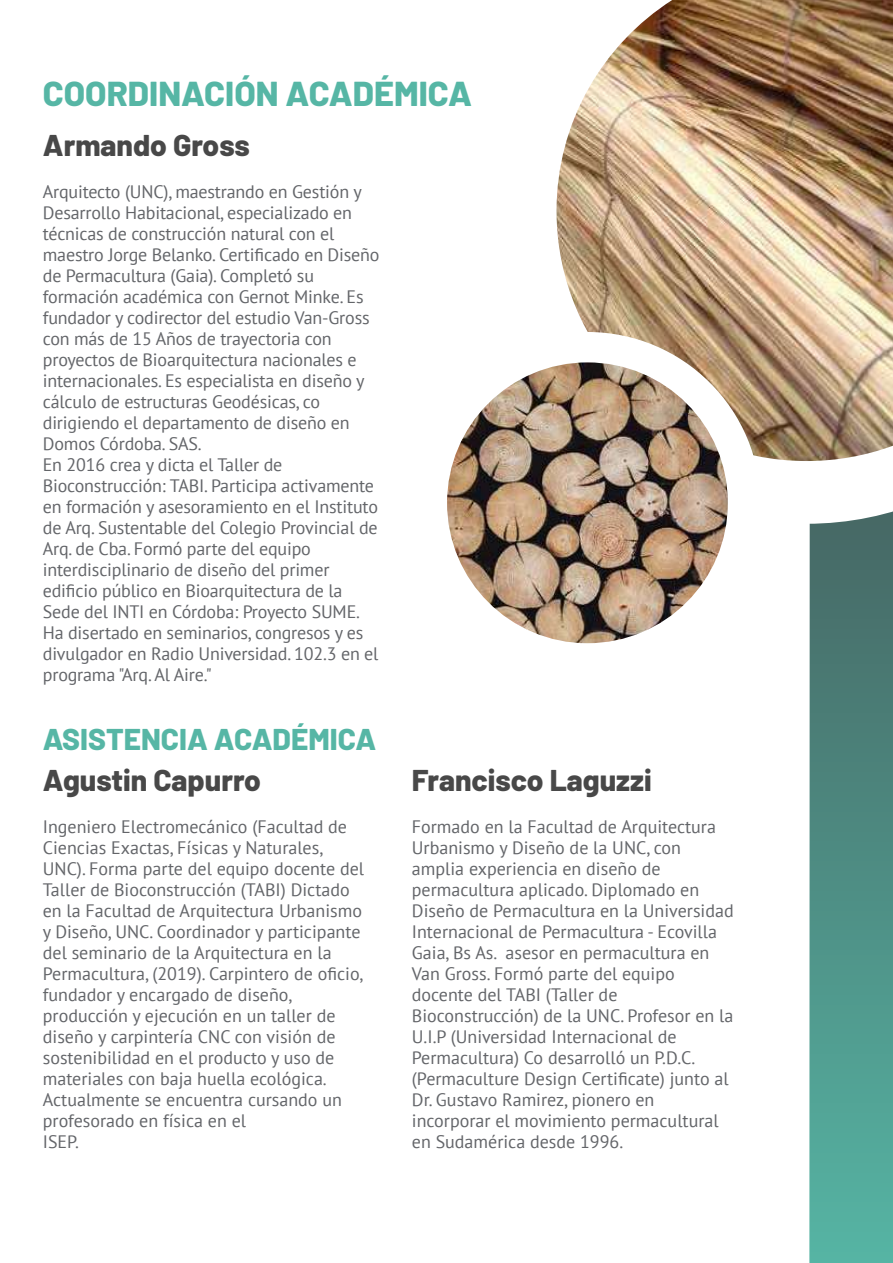
<style>
.page{position:relative;width:893px;height:1263px;background:#fff}
.page>*{position:absolute;margin:0;border:0;box-sizing:border-box;transform-origin:0 0}
.t1{font:800 34.5px "Barlow";color:#56b6a5}
.t2{font:800 30px "Barlow";color:#484848}
.t3{font:800 30px "Barlow";color:#56b6a5}
.t4{font:18px/21px "PT Sans";color:#636569}
</style>
<div class="page">
<svg style="left:809px;top:524px;width:84px;height:739px;background:#519187"></svg>
<img style="left:556px;top:0;width:337px;height:461px">
<div style="left:414px;top:332px;width:347px;height:346px;background:#fff;border-radius:50%"></div>
<img style="left:447px;top:362px;width:281px;height:281px;border-radius:140px">
<h1 class="t1" style="left:43px;top:68px;width:431px">COORDINACIÓN ACADÉMICA</h1>
<h2 class="t2" style="left:43px;top:123px;width:209px">Armando Gross</h2>
<p class="t4" style="left:43px;top:181px;width:338px">Arquitecto (UNC), maestrando en Gestión y Desarrollo Habitacional, especializado en técnicas de construcción natural con el maestro Jorge Belanko. Certificado en Diseño de Permacultura (Gaia). Completó su formación académica con Gernot Minke. Es fundador y codirector del estudio Van-Gross con más de 15 Años de trayectoria con proyectos de Bioarquitectura nacionales e internacionales. Es especialista en diseño y cálculo de estructuras Geodésicas, co dirigiendo el departamento de diseño en Domos Córdoba. SAS.<br>En 2016 crea y dicta el Taller de Bioconstrucción: TABI. Participa activamente en formación y asesoramiento en el Instituto de Arq. Sustentable del Colegio Provincial de Arq. de Cba. Formó parte del equipo interdisciplinario de diseño del primer edificio público en Bioarquitectura de la Sede del INTI en Córdoba: Proyecto SUME.<br>Ha disertado en seminarios, congresos y es divulgador en Radio Universidad. 102.3 en el programa "Arq. Al Aire."</p>
<h2 class="t3" style="left:43px;top:717px;width:335px">ASISTENCIA ACADÉMICA</h2>
<h2 class="t2" style="left:43px;top:757px;width:220px">Agustin Capurro</h2>
<p class="t4" style="left:43px;top:815px;width:323px">Ingeniero Electromecánico (Facultad de Ciencias Exactas, Físicas y Naturales, UNC). Forma parte del equipo docente del Taller de Bioconstrucción (TABI) Dictado en la Facultad de Arquitectura Urbanismo y Diseño, UNC. Coordinador y participante del seminario de la Arquitectura en la Permacultura, (2019). Carpintero de oficio, fundador y encargado de diseño, producción y ejecución en un taller de diseño y carpintería CNC con visión de sostenibilidad en el producto y uso de materiales con baja huella ecológica.<br>Actualmente se encuentra cursando un profesorado en física en el<br>ISEP.</p>
<h2 class="t2" style="left:412px;top:757px;width:241px">Francisco Laguzzi</h2>
<p class="t4" style="left:412px;top:815px;width:323px">Formado en la Facultad de Arquitectura Urbanismo y Diseño de la UNC, con amplia experiencia en diseño de permacultura aplicado. Diplomado en Diseño de Permacultura en la Universidad Internacional de Permacultura - Ecovilla Gaia, Bs As. asesor en permacultura en Van Gross. Formó parte del equipo docente del TABI (Taller de Bioconstrucción) de la UNC. Profesor en la U.I.P (Universidad Internacional de Permacultura) Co desarrolló un P.D.C. (Permaculture Design Certificate) junto al Dr. Gustavo Ramirez, pionero en incorporar el movimiento permacultural en Sudamérica desde 1996.</p>
</div>
